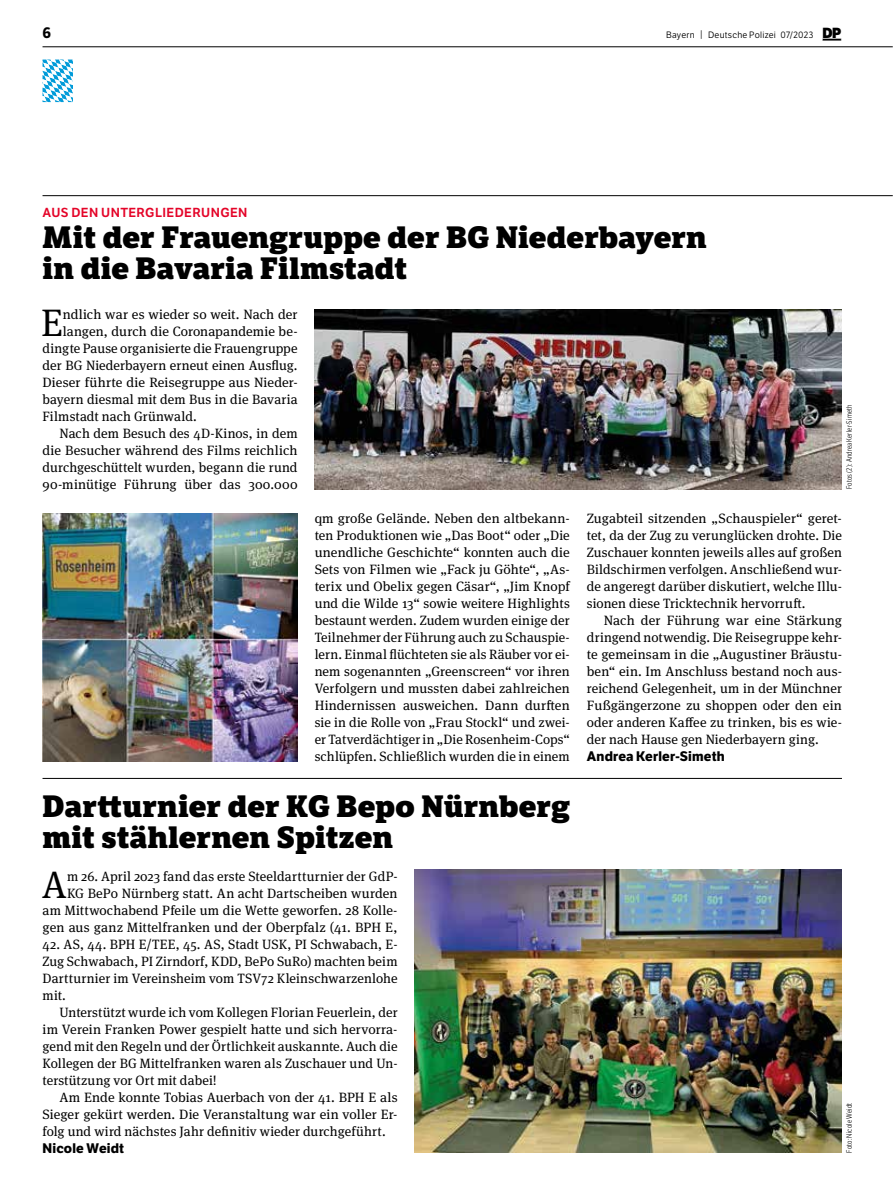
<style>
.page{position:relative;width:893px;height:1191px;background:#fff}
.page>*{position:absolute;margin:0;border:0;box-sizing:border-box;transform-origin:0 0}
.t1{font:38.25px "Meta Serif Pro";color:#000}
.t2{font:800 30px/30.9px "LFT Etica Sheriff";letter-spacing:.005em;color:#000}
.t3{font:700 15px "LFT Etica";color:#000}
.t4{font:13.5px/17px "Meta Serif Pro";letter-spacing:.01em;color:#000;text-align:justify}
.t5{font:700 13.5px "LFT Etica";letter-spacing:.015em;color:#000}
.t6{font:12.75px "LFT Etica SB";letter-spacing:.035em;color:#e40428}
.t7{font:9px "LFT Etica Bk";letter-spacing:.025em;color:#000}
.t8{font:300 7.5px "LFT Etica Condensed";letter-spacing:.025em;color:#000}
.s1{font-size:9.3px}
.s2{font-family:"LFT Etica XB";font-size:14.25px}
</style>
<div class="page">
<hr style="left:43px;top:195px;width:850px;height:1px;background:#000">
<hr style="left:43px;top:47px;width:850px;height:1px;background:#000">
<svg style="left:822px;top:39px;width:19px;height:2px"></svg>
<svg style="left:43px;top:60px;width:30px;height:42px"></svg>
<img style="left:315px;top:310px;width:527px;height:179px">
<img style="left:43px;top:514px;width:255px;height:247px">
<img style="left:415px;top:870px;width:427px;height:282px">
<hr style="left:43px;top:778px;width:799px;height:1px;background:#000">
<p class="t3" style="left:43px;top:23px;width:10px">6</p>
<p class="t7" style="left:666px;top:29px;width:177px">Bayern <span class="s1">|</span> Deutsche Polizei 07/2023 <span class="s2">DP</span></p>
<p class="t6" style="left:43px;top:205px;width:206px">AUS DEN UNTERGLIEDERUNGEN</p>
<h2 class="t2" style="left:43px;top:222px;width:666px">Mit der Frauengruppe der BG Niederbayern in die Bavaria Filmstadt</h2>
<h1 class="t1" style="left:41px;top:295px;width:23px">E</h1>
<p class="t4" style="left:63px;top:305px;width:236px">ndlich war es wieder so weit. Nach der</p>
<p class="t4" style="left:63px;top:322px;width:236px">langen, durch die Coronapandemie be-</p>
<p class="t4" style="left:43px;top:339px;width:257px">dingte Pause organisierte die Frauengruppe</p>
<p class="t4" style="left:43px;top:356px;width:257px">der BG Niederbayern erneut einen Ausflug.</p>
<p class="t4" style="left:43px;top:373px;width:257px">Dieser führte die Reisegruppe aus Nieder-</p>
<p class="t4" style="left:43px;top:390px;width:257px">bayern diesmal mit dem Bus in die Bavaria</p>
<p class="t4" style="left:43px;top:407px;width:156px">Filmstadt nach Grünwald.</p>
<p class="t4" style="left:60px;top:424px;width:240px">Nach dem Besuch des 4D-Kinos, in dem</p>
<p class="t4" style="left:43px;top:441px;width:257px">die Besucher während des Films reichlich</p>
<p class="t4" style="left:43px;top:458px;width:257px">durchgeschüttelt wurden, begann die rund</p>
<p class="t4" style="left:43px;top:475px;width:257px">90-minütige Führung über das 300.000</p>
<p class="t8" style="left:845px;top:489px;width:86px;rotate:-90deg">Fotos (2): Andrea Kerler-Simeth</p>
<p class="t4" style="left:315px;top:509px;width:257px">qm große Gelände. Neben den altbekann&shy;ten Produktionen wie „Das Boot“ oder „Die unendliche Geschichte“ konnten auch die Sets von Filmen wie „Fack ju Göhte“, „As&shy;terix und Obelix gegen Cäsar“, „Jim Knopf und die Wilde 13“ sowie weitere Highlights bestaunt werden. Zudem wurden einige der Teilnehmer der Führung auch zu Schauspie&shy;lern. Einmal flüchteten sie als Räuber vor ei&shy;nem sogenannten „Greenscreen“ vor ihren Verfolgern und mussten dabei zahlreichen Hindernissen ausweichen. Dann durften sie in die Rolle von „Frau Stockl“ und zwei&shy;er Tatverdächtiger in „Die Rosenheim-Cops“ schlüpfen. Schließlich wurden die in einem</p>
<p class="t4" style="left:587px;top:509px;width:257px">Zugabteil sitzenden „Schauspieler“ geret&shy;tet, da der Zug zu verunglücken drohte. Die Zuschauer konnten jeweils alles auf großen Bildschirmen verfolgen. Anschließend wur&shy;de angeregt darüber diskutiert, welche Illu&shy;sionen diese Tricktechnik hervorruft.</p>
<p class="t4" style="left:587px;top:611px;width:257px;text-indent:17px">Nach der Führung war eine Stärkung dringend notwendig. Die Reisegruppe kehr&shy;te gemeinsam in die „Augustiner Bräustu&shy;ben“ ein. Im Anschluss bestand noch aus&shy;reichend Gelegenheit, um in der Münchner Fußgängerzone zu shoppen oder den ein oder anderen Kaffee zu trinken, bis es wie&shy;der nach Hause gen Niederbayern ging.</p>
<p class="t5" style="left:587px;top:748px;width:139px">Andrea Kerler-Simeth</p>
<h2 class="t2" style="left:43px;top:791px;width:529px">Dartturnier der KG Bepo Nürnberg mit stählernen Spitzen</h2>
<h1 class="t1" style="left:42px;top:856px;width:27px">A</h1>
<p class="t4" style="left:43px;top:866px;width:357px;text-align:right">m 26. April 2023 fand das erste Steeldartturnier der GdP-<br>KG BePo Nürnberg statt. An acht Dartscheiben wurden<br>am Mittwochabend Pfeile um die Wette geworfen. 28 Kolle&shy;gen aus ganz Mittelfranken und der Oberpfalz (41. BPH E,</p>
<p class="t4" style="left:43px;top:934px;width:357px">42. AS, 44. BPH E/TEE, 45. AS, Stadt USK, PI Schwabach, E-Zug Schwabach, PI Zirndorf, KDD, BePo SuRo) machten beim Dartturnier im Vereinsheim vom TSV72 Kleinschwarzenlohe mit.</p>
<p class="t4" style="left:43px;top:1002px;width:357px;text-indent:17px">Unterstützt wurde ich vom Kollegen Florian Feuerlein, der im Verein Franken Power gespielt hatte und sich hervorra&shy;gend mit den Regeln und der Örtlichkeit auskannte. Auch die Kollegen der BG Mittelfranken waren als Zuschauer und Un&shy;terstützung vor Ort mit dabei!</p>
<p class="t4" style="left:43px;top:1087px;width:357px;text-indent:17px">Am Ende konnte Tobias Auerbach von der 41. BPH E als Sieger gekürt werden. Die Veranstaltung war ein voller Er&shy;folg und wird nächstes Jahr definitiv wieder durchgeführt.</p>
<p class="t5" style="left:43px;top:1139px;width:83px">Nicole Weidt</p>
<p class="t8" style="left:845px;top:1152px;width:51px;rotate:-90deg">Foto: Nicole Weidt</p>
</div>
